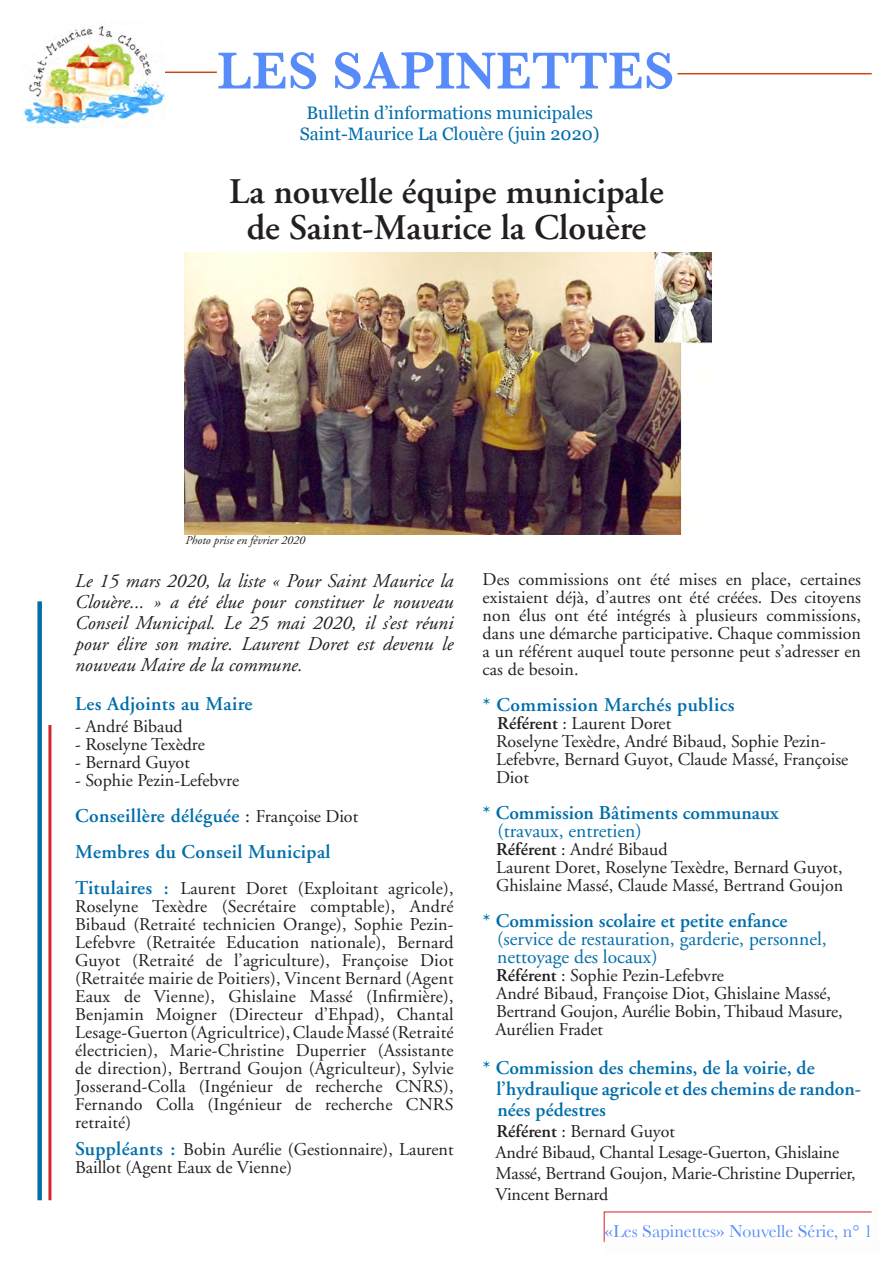
<style>
.page{position:relative;width:893px;height:1263px;background:#fff}
.page>*{position:absolute;margin:0;border:0;box-sizing:border-box;transform-origin:0 0}
.t1{font:600 54px "Baskerville";color:#568bf9}
.t2{font:600 36px "Adobe Garamond";color:#231f20}
.t3{font:italic 19.5px/21px "Adobe Garamond";color:#231f20;text-align:justify}
.t4{font:600 19.5px "Adobe Garamond";color:#006eab}
.t5{font:600 19.5px "Adobe Garamond";letter-spacing:.02em;color:#006eab}
.t6{font:19.5px "Adobe Garamond";color:#006eab}
.t7{font:18px/18px "Adobe Garamond";color:#231f20;text-align:justify}
.t8{font:18px "Georgia";color:#006eab}
.t9{font:18px "Baskerville";color:#568bf9}
.t10{font:italic 12px "Adobe Garamond";color:#231f20}
.s1{font-weight:400;color:#231f20}
.s2{font-weight:400;font-size:18px;color:#231f20}
.s3{font-weight:600;font-size:19.5px;color:#006eab}
.s4{font-weight:600}
</style>
<div class="page">
<hr style="left:165px;top:72px;width:52px;height:1px;background:#cc470f">
<img style="left:24px;top:25px;width:140px;height:103px">
<hr style="left:677px;top:73px;width:195px;height:1px;background:#cc470f">
<div style="left:37px;top:601px;width:5px;height:599px;background:#006eab"></div>
<hr style="left:48px;top:725px;width:3px;height:475px;background:#d1232a">
<img style="left:185px;top:253px;width:526px;height:281px">
<p class="t1" style="left:217px;top:39px;width:459px">LES SAPINETTES</p>
<p class="t8" style="left:307px;top:102px;width:288px">Bulletin d’informations municipales</p>
<p class="t8" style="left:300px;top:123px;width:301px">Saint-Maurice La Clouère (juin 2020)</p>
<p class="t2" style="left:229px;top:172px;width:436px">La nouvelle équipe municipale</p>
<p class="t2" style="left:247px;top:208px;width:401px">de Saint-Maurice la Clouère</p>
<p class="t10" style="left:185px;top:534px;width:121px">Photo prise en février 2020</p>
<p class="t3" style="left:75px;top:571px;width:380px">Le 15 mars 2020, la liste « Pour Saint Maurice la Clouère... » a été élue pour constituer le nouveau Conseil Municipal. Le 25 mai 2020, il s’est réuni pour élire son maire. Laurent Doret est devenu le nouveau Maire de la commune.</p>
<p class="t5" style="left:75px;top:693px;width:179px">Les Adjoints au Maire</p>
<p class="t7" style="left:75px;top:718px;width:109px">- André Bibaud</p>
<p class="t7" style="left:75px;top:736px;width:131px">- Roselyne Texèdre</p>
<p class="t7" style="left:75px;top:754px;width:116px">- Bernard Guyot</p>
<p class="t7" style="left:75px;top:772px;width:165px">- Sophie Pezin-Lefebvre</p>
<p class="t5" style="left:75px;top:805px;width:285px">Conseillère déléguée <span class="s1">:</span> <span class="s2">Françoise Diot</span></p>
<p class="t5" style="left:75px;top:841px;width:257px">Membres du Conseil Municipal</p>
<p class="t7" style="left:75px;top:880px;width:380px"><span class="s3">Titulaires :</span> Laurent Doret (Exploitant agricole), Roselyne Texèdre (Secrétaire comptable), André Bibaud (Retraité technicien Orange), Sophie Pezin-Lefebvre (Retraitée Education nationale), Bernard Guyot (Retraité de l’agriculture), Françoise Diot (Retraitée mairie de Poitiers), Vincent Bernard (Agent Eaux de Vienne), Ghislaine Massé (Infirmière), Benjamin Moigner (Directeur d’Ehpad), Chantal Lesage-Guerton (Agricultrice), Claude Massé (Retraité électricien), Marie-Christine Duperrier (Assistante de direction), Bertrand Goujon (Agriculteur), Sylvie Josserand-Colla (Ingénieur de recherche CNRS), Fernando Colla (Ingénieur de recherche CNRS retraité)</p>
<p class="t7" style="left:75px;top:1140px;width:380px"><span class="s3">Suppléants :</span> Bobin Aurélie (Gestionnaire), Laurent<br>Baillot (Agent Eaux de Vienne)</p>
<p class="t7" style="left:483px;top:570px;width:380px">Des commissions ont été mises en place, certaines existaient déjà, d’autres ont été créées. Des citoyens non élus ont été intégrés à plusieurs commissions, dans une démarche participative. Chaque commission a un référent auquel toute personne peut s’adresser en cas de besoin.</p>
<p class="t5" style="left:483px;top:694px;width:253px">* Commission Marchés publics</p>
<p class="t7" style="left:497px;top:714px;width:175px"><span class="s4">Référent</span> : Laurent Doret</p>
<p class="t7" style="left:496px;top:732px;width:331px">Roselyne Texèdre, André Bibaud, Sophie Pezin-</p>
<p class="t7" style="left:496px;top:750px;width:354px">Lefebvre, Bernard Guyot, Claude Massé, Françoise</p>
<p class="t7" style="left:496px;top:768px;width:34px">Diot</p>
<p class="t4" style="left:483px;top:802px;width:298px">* Commission Bâtiments communaux</p>
<p class="t6" style="left:498px;top:820px;width:146px">(travaux, entretien)</p>
<p class="t7" style="left:496px;top:840px;width:173px"><span class="s4">Référent</span> : André Bibaud</p>
<p class="t7" style="left:496px;top:858px;width:348px">Laurent Doret, Roselyne Texèdre, Bernard Guyot,</p>
<p class="t7" style="left:496px;top:876px;width:349px">Ghislaine Massé, Claude Massé, Bertrand Goujon</p>
<p class="t4" style="left:483px;top:910px;width:306px">* Commission scolaire et petite enfance</p>
<p class="t6" style="left:497px;top:928px;width:331px">(service de restauration, garderie, personnel,</p>
<p class="t6" style="left:497px;top:946px;width:162px">nettoyage des locaux)</p>
<p class="t7" style="left:496px;top:966px;width:229px"><span class="s4">Référent</span> : Sophie Pezin-Lefebvre</p>
<p class="t7" style="left:496px;top:984px;width:336px">André Bibaud, Françoise Diot, Ghislaine Massé,</p>
<p class="t7" style="left:496px;top:1002px;width:348px">Bertrand Goujon, Aurélie Bobin, Thibaud Masure,</p>
<p class="t7" style="left:496px;top:1020px;width:109px">Aurélien Fradet</p>
<p class="t4" style="left:483px;top:1057px;width:333px">* Commission des chemins, de la voirie, de</p>
<p class="t4" style="left:496px;top:1078px;width:366px">l’hydraulique agricole et des chemins de randon-</p>
<p class="t4" style="left:498px;top:1099px;width:110px">nées pédestres</p>
<p class="t7" style="left:496px;top:1122px;width:180px"><span class="s4">Référent</span> : Bernard Guyot</p>
<p class="t7" style="left:496px;top:1143px;width:345px">André Bibaud, Chantal Lesage-Guerton, Ghislaine</p>
<p class="t7" style="left:496px;top:1164px;width:362px">Massé, Bertrand Goujon, Marie-Christine Duperrier,</p>
<p class="t7" style="left:495px;top:1185px;width:114px">Vincent Bernard</p>
<p class="t9" style="left:605px;top:1220px;width:270px">«Les Sapinettes» Nouvelle Série, n° 1</p>
</div>
